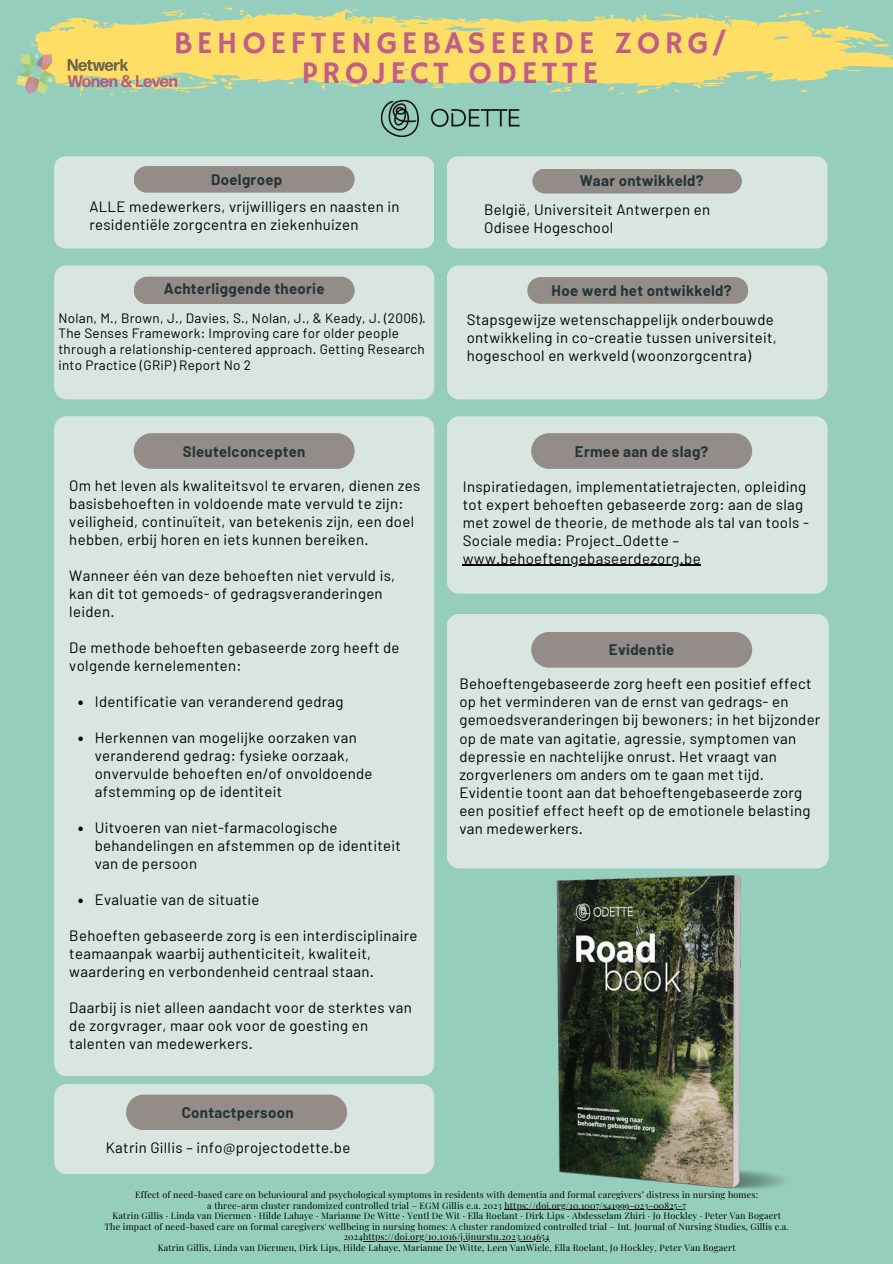
<style>
.page{position:relative;width:893px;height:1264px;background:#fff}
.page>*{position:absolute;margin:0;border:0;box-sizing:border-box;transform-origin:0 0}
.t1{font:31.5px/29.2px "Hammersmith One";letter-spacing:.14em;color:#c15e87;text-align:center}
.t2{font:15px/18px "Barlow";letter-spacing:.02em;color:#000}
.t3{font:700 15px "Barlow";letter-spacing:.02em;color:#253439}
.t4{font:13.5px/15.8px "Barlow";letter-spacing:.02em;color:#000}
.t5{font:9px/10.5px "Playfair Display";letter-spacing:.02em;color:#000;text-align:center}
.s1{font-family:"Noto Sans"}
</style>
<div class="page">
<div style="left:0;top:0;width:892px;height:1263px;background:#96cebd"></div>
<div style="left:54px;top:156px;width:380px;height:92px;background:#d8e5e1"></div>
<div style="left:447px;top:156px;width:380px;height:92px;background:#d8e5e1"></div>
<div style="left:532px;top:168px;width:209px;height:25px;background:#938c88;border-radius:12px"></div>
<div style="left:54px;top:265px;width:380px;height:134px;background:#d8e5e1"></div>
<div style="left:134px;top:277px;width:220px;height:27px;background:#938c88;border-radius:14px"></div>
<div style="left:447px;top:265px;width:380px;height:134px;background:#d8e5e1"></div>
<div style="left:527px;top:277px;width:221px;height:27px;background:#938c88;border-radius:13px"></div>
<div style="left:54px;top:416px;width:380px;height:660px;background:#d8e5e1"></div>
<div style="left:134px;top:433px;width:220px;height:36px;background:#938c88;border-radius:18px"></div>
<div style="left:447px;top:416px;width:380px;height:177px;background:#d8e5e1"></div>
<div style="left:531px;top:433px;width:221px;height:36px;background:#938c88;border-radius:18px"></div>
<div style="left:447px;top:614px;width:381px;height:254px;background:#d8e5e1"></div>
<div style="left:531px;top:632px;width:221px;height:35px;background:#938c88;border-radius:18px"></div>
<div style="left:134px;top:166px;width:220px;height:27px;background:#938c88;border-radius:13px"></div>
<div style="left:54px;top:1084px;width:380px;height:90px;background:#d8e5e1"></div>
<div style="left:126px;top:1094px;width:221px;height:36px;background:#938c88;border-radius:18px"></div>
<svg style="left:31px;top:6px;width:861px;height:89px;fill:#fede64"></svg>
<img style="left:16px;top:45px;width:170px;height:51px">
<img style="left:556px;top:875px;width:228px;height:314px">
<img style="left:380px;top:100px;width:140px;height:36px">
<svg style="left:78px;top:700px;width:5px;height:5px"></svg>
<svg style="left:78px;top:736px;width:5px;height:5px"></svg>
<svg style="left:78px;top:826px;width:5px;height:5px"></svg>
<svg style="left:78px;top:898px;width:5px;height:5px"></svg>
<hr style="left:463px;top:564px;width:238px;height:2px;background:#000">
<hr style="left:504px;top:1209px;width:182px;height:1px;background:#000">
<hr style="left:363px;top:1240px;width:186px;height:1px;background:#000">
<h1 class="t1" style="left:174px;top:30px;width:553px">BEHOEFTENGEBASEERDE ZORG/<br>PROJECT ODETTE</h1>
<p class="t3" style="left:211px;top:170px;width:72px">Doelgroep</p>
<p class="t2" style="left:89px;top:197px;width:311px">ALLE medewerkers, vrijwilligers en naasten in residentiële zorgcentra en ziekenhuizen</p>
<p class="t3" style="left:164px;top:279px;width:162px">Achterliggende theorie</p>
<p class="t4" style="left:58px;top:309px;width:369px">Nolan, M., Brown, J., Davies, S., Nolan, J., &amp; Keady, J. (2006).<br>The Senses Framework: Improving care for older people through a relationship<span class="s1">‐</span>centered approach. Getting Research into Practice (GRiP) Report No 2</p>
<p class="t3" style="left:183px;top:441px;width:124px">Sleutelconcepten</p>
<p class="t2" style="left:69px;top:476px;width:352px">Om het leven als kwaliteitsvol te ervaren, dienen zes basisbehoeften in voldoende mate vervuld te zijn: veiligheid, continuïteit, van betekenis zijn, een doel hebben, erbij horen en iets kunnen bereiken.</p>
<p class="t2" style="left:69px;top:566px;width:327px">Wanneer één van deze behoeften niet vervuld is, kan dit tot gemoeds- of gedragsveranderingen leiden.</p>
<p class="t2" style="left:69px;top:638px;width:332px">De methode behoeften gebaseerde zorg heeft de volgende kernelementen:</p>
<p class="t2" style="left:95px;top:692px;width:250px">Identificatie van veranderend gedrag</p>
<p class="t2" style="left:95px;top:728px;width:279px">Herkennen van mogelijke oorzaken van veranderend gedrag: fysieke oorzaak, onvervulde behoeften en/of onvoldoende afstemming op de identiteit</p>
<p class="t2" style="left:95px;top:818px;width:307px">Uitvoeren van niet-farmacologische behandelingen en afstemmen op de identiteit van de persoon</p>
<p class="t2" style="left:95px;top:890px;width:166px">Evaluatie van de situatie</p>
<p class="t2" style="left:69px;top:926px;width:349px">Behoeften gebaseerde zorg is een interdisciplinaire teamaanpak waarbij authenticiteit, kwaliteit, waardering en verbondenheid centraal staan.</p>
<p class="t2" style="left:69px;top:998px;width:344px">Daarbij is niet alleen aandacht voor de sterktes van de zorgvrager, maar ook voor de goesting en talenten van medewerkers.</p>
<p class="t3" style="left:182px;top:1102px;width:113px">Contactpersoon</p>
<p class="t2" style="left:106px;top:1137px;width:246px">Katrin Gillis – info@projectodette.be</p>
<p class="t3" style="left:579px;top:171px;width:125px">Waar ontwikkeld?</p>
<p class="t2" style="left:484px;top:200px;width:228px">België, Universiteit Antwerpen en<br>Odisee Hogeschool</p>
<p class="t3" style="left:551px;top:281px;width:181px">Hoe werd het ontwikkeld?</p>
<p class="t2" style="left:466px;top:310px;width:311px">Stapsgewijze wetenschappelijk onderbouwde ontwikkeling in co-creatie tussen universiteit, hogeschool en werkveld (woonzorgcentra)</p>
<p class="t3" style="left:575px;top:441px;width:135px">Ermee aan de slag?</p>
<p class="t2" style="left:463px;top:476px;width:347px">Inspiratiedagen, implementatietrajecten, opleiding tot expert behoeften gebaseerde zorg: aan de slag met zowel de theorie, de methode als tal van tools - Sociale media: Project_Odette – www.behoeftengebaseerdezorg.be</p>
<p class="t3" style="left:609px;top:640px;width:67px">Evidentie</p>
<p class="t2" style="left:459px;top:674px;width:362px">Behoeftengebaseerde zorg heeft een positief effect op het verminderen van de ernst van gedrags- en gemoedsveranderingen bij bewoners; in het bijzonder op de mate van agitatie, agressie, symptomen van depressie en nachtelijke onrust. Het vraagt van zorgverleners om anders om te gaan met tijd.<br>Evidentie toont aan dat behoeftengebaseerde zorg een positief effect heeft op de emotionele belasting van medewerkers.</p>
<p class="t5" style="left:104px;top:1189px;width:685px">Effect of need‑based care on behavioural and psychological symptoms in residents with dementia and formal caregivers’ distress in nursing homes:<br>a three‑arm cluster randomized controlled trial – EGM Gillis e.a. 2023 https://doi.org/10.1007/s41999-023-00825-7<br>Katrin Gillis · Linda van Diermen · Hilde Lahaye · Marianne De Witte · Yentl De Wit · Ella Roelant · Dirk Lips · Abdesselam Zhiri · Jo Hockley · Peter Van Bogaert The impact of need-based care on formal caregivers' wellbeing in nursing homes: A cluster randomized controlled trial – Int. Journal of Nursing Studies, Gillis e.a.<br>2024https://doi.org/10.1016/j.ijnurstu.2023.104654<br>Katrin Gillis, Linda van Diermen, Dirk Lips, Hilde Lahaye, Marianne De Witte, Leen VanWiele, Ella Roelant, Jo Hockley, Peter Van Bogaert</p>
</div>
